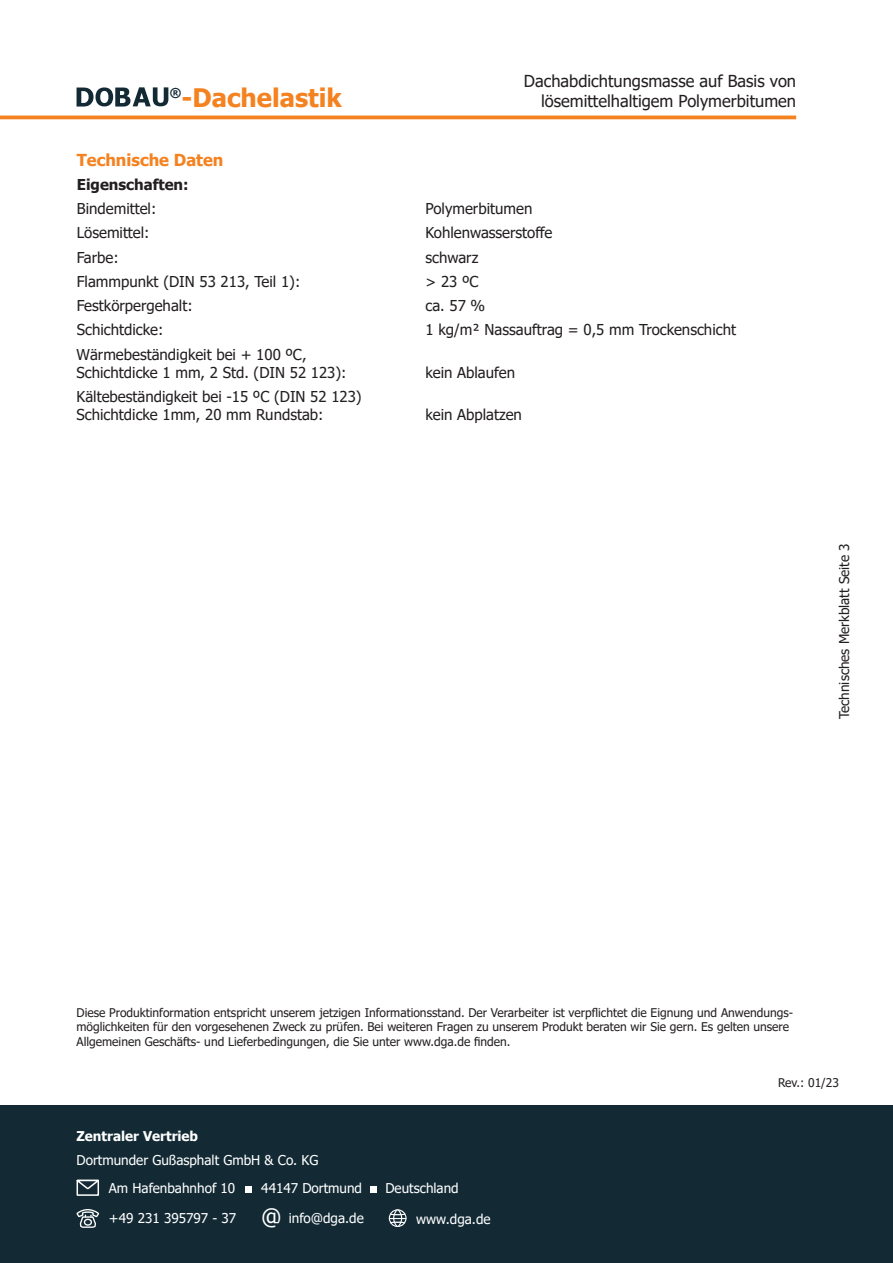
<style>
.page{position:relative;width:893px;height:1263px;background:#fff}
.page>*{position:absolute;margin:0;border:0;box-sizing:border-box;transform-origin:0 0}
.t1{font:700 25.5px "Tahoma";color:#f58220}
.t2{font:16.5px/19.8px "Tahoma";color:#231f20;text-align:right}
.t3{font:700 16.5px "Tahoma";color:#f58220}
.t4{font:15px/18px "Tahoma";color:#231f20}
.t5{font:700 15px "Tahoma";color:#231f20}
.t6{font:13.5px/28.2px "Tahoma";color:#fff}
.t7{font:13.5px "Tahoma";color:#231f20}
.t8{font:700 13.5px "Tahoma";color:#fff}
.t9{font:12px/14.4px "Tahoma";color:#231f20}
.s1{font-size:22.5px}
</style>
<div class="page">
<hr style="left:0;top:116px;width:796px;height:3px;background:#f58220">
<svg style="left:77px;top:87px;width:91px;height:20px"></svg>
<div style="left:0;top:1106px;width:893px;height:157px;background:#132a35"></div>
<svg style="left:77px;top:1180px;width:22px;height:16px"></svg>
<div style="left:245px;top:1186px;width:6px;height:7px;background:#fff"></div>
<svg style="left:77px;top:1209px;width:22px;height:19px"></svg>
<div style="left:371px;top:1186px;width:6px;height:7px;background:#fff"></div>
<div style="left:389px;top:1209px;width:17px;height:18px;border:1px solid #fff;border-radius:50%"></div>
<div style="left:393px;top:1209px;width:9px;height:18px;border:1px solid #fff;border-radius:50%"></div>
<svg style="left:389px;top:1212px;width:17px;height:12px"></svg>
<h1 class="t1" style="left:170px;top:79px;width:173px"><sup>®</sup>-Dachelastik</h1>
<p class="t2" style="left:524px;top:72px;width:274px">Dachabdichtungsmasse auf Basis von lösemittelhaltigem Polymerbitumen</p>
<p class="t3" style="left:77px;top:148px;width:148px">Technische Daten</p>
<p class="t5" style="left:77px;top:174px;width:113px">Eigenschaften:</p>
<p class="t4" style="left:77px;top:201px;width:81px">Bindemittel:</p>
<p class="t4" style="left:425px;top:201px;width:108px">Polymerbitumen</p>
<p class="t4" style="left:77px;top:225px;width:74px">Lösemittel:</p>
<p class="t4" style="left:425px;top:225px;width:129px">Kohlenwasserstoffe</p>
<p class="t4" style="left:77px;top:249px;width:43px">Farbe:</p>
<p class="t4" style="left:425px;top:249px;width:54px">schwarz</p>
<p class="t4" style="left:77px;top:273px;width:225px">Flammpunkt (DIN 53 213, Teil 1):</p>
<p class="t4" style="left:425px;top:273px;width:55px">&gt; 23 ºC</p>
<p class="t4" style="left:77px;top:297px;width:117px">Festkörpergehalt:</p>
<p class="t4" style="left:425px;top:297px;width:61px">ca. 57 %</p>
<p class="t4" style="left:77px;top:322px;width:88px">Schichtdicke:</p>
<p class="t4" style="left:425px;top:322px;width:312px">1 kg/m² Nassauftrag = 0,5 mm Trockenschicht</p>
<p class="t4" style="left:77px;top:346px;width:271px">Wärmebeständigkeit bei + 100 ºC,<br>Schichtdicke 1 mm, 2 Std. (DIN 52 123):</p>
<p class="t4" style="left:425px;top:364px;width:91px">kein Ablaufen</p>
<p class="t4" style="left:77px;top:388px;width:287px">Kältebeständigkeit bei -15 ºC (DIN 52 123)<br>Schichtdicke 1mm, 20 mm Rundstab:</p>
<p class="t4" style="left:425px;top:406px;width:98px">kein Abplatzen</p>
<p class="t7" style="left:835px;top:719px;width:177px;rotate:-90deg">Technisches Merkblatt Seite 3</p>
<p class="t9" style="left:77px;top:1006px;width:718px">Diese Produktinformation entspricht unserem jetzigen Informationsstand. Der Verarbeiter ist verpflichtet die Eignung und Anwendungs&shy;möglichkeiten für den vorgesehenen Zweck zu prüfen. Bei weiteren Fragen zu unserem Produkt beraten wir Sie gern. Es gelten unsere<br>Allgemeinen Geschäfts- und Lieferbedingungen, die Sie unter www.dga.de finden.</p>
<p class="t8" style="left:77px;top:1127px;width:123px">Zentraler Vertrieb</p>
<p class="t6" style="left:109px;top:1146px;width:211px;text-indent:-32px">Dortmunder Gußasphalt GmbH &amp; Co. KG<br>Am Hafenbahnhof 10</p>
<p class="t6" style="left:261px;top:1175px;width:102px">44147 Dortmund</p>
<p class="t6" style="left:109px;top:1205px;width:256px">+49 231 395797 - 37 <span class="s1">@</span> info@dga.de</p>
<p class="t6" style="left:385px;top:1175px;width:75px">Deutschland</p>
<p class="t6" style="left:416px;top:1205px;width:76px">www.dga.de</p>
<p class="t9" style="left:778px;top:1076px;width:62px">Rev.: 01/23</p>
</div>
